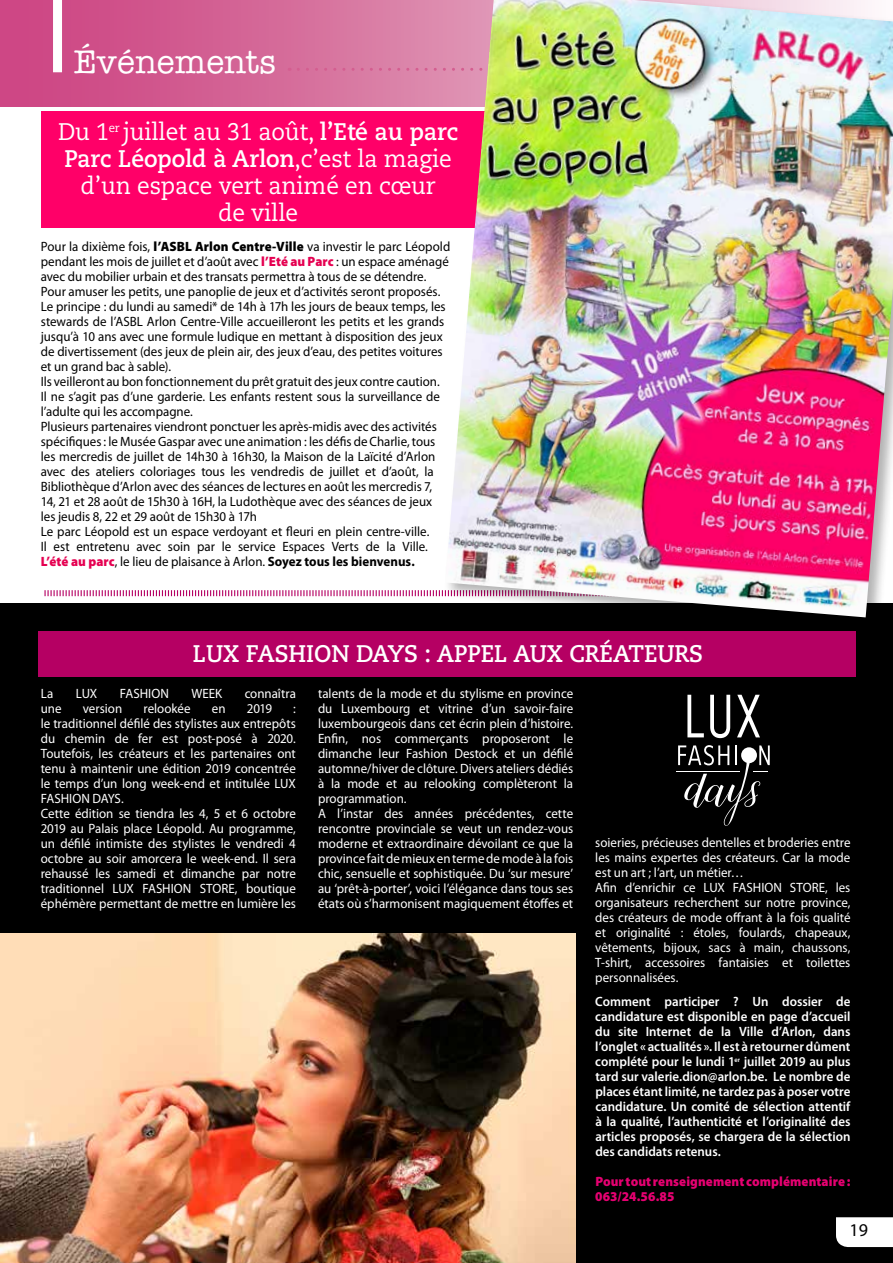
<style>
.page{position:relative;width:893px;height:1263px;background:#fff}
.page>*{position:absolute;margin:0;border:0;box-sizing:border-box;transform-origin:0 0}
.t1{font:500 33px "American Typewriter";color:#fff}
.t2{font:24px/27px "Caecilia LT Std";letter-spacing:-.005em;color:#fff;text-align:center;scale:.95 1}
.t3{font:700 24px "Caecilia LT Std";letter-spacing:-.005em;color:#fff;scale:.95 1}
.t4{font:18px "Myriad Pro";color:#000}
.t5{font:13.5px/15px "Myriad Pro";color:#fff;scale:.96 1}
.t6{font:13.5px/15px "Myriad Pro";color:#000;scale:.96 1}
.t7{font:600 13.5px/15px "Myriad Pro";color:#fff;text-align:justify;scale:.96 1}
.t8{font:900 13.5px/15px "Myriad Pro";letter-spacing:.005em;color:#e60071;scale:.96 1}
.s1{font-weight:700}
.s2{font-weight:900}
.s3{font-weight:900;color:#e50051}
</style>
<div class="page">
<div style="left:0;top:604px;width:893px;height:659px;background:#000"></div>
<div style="left:836px;top:1217px;width:57px;height:30px;background:#fff"></div>
<svg style="left:44px;top:590px;width:399px;height:7px"></svg>
<div style="left:39px;top:631px;width:817px;height:46px;background:#b50063"></div>
<div style="left:41px;top:111px;width:532px;height:117px;background:#ff0068"></div>
<svg style="left:0;top:0;width:443px;height:106px;background:#d36395"></svg>
<svg style="left:289px;top:68px;width:154px;height:3px"></svg>
<div style="left:53px;top:0;width:9px;height:72px;background:#fff"></div>
<div style="left:443px;top:0;width:450px;height:634px;background:#000;opacity:.3"></div>
<img style="left:445px;top:0;width:448px;height:617px">
<img style="left:0;top:934px;width:576px;height:329px">
<svg style="left:687px;top:695px;width:17px;height:42px"></svg>
<svg style="left:710px;top:695px;width:20px;height:43px"></svg>
<svg style="left:737px;top:695px;width:23px;height:42px"></svg>
<hr style="left:676px;top:771px;width:64px;height:1px;background:#fff">
<svg style="left:678px;top:745px;width:92px;height:81px"></svg>
<h1 class="t1" style="left:74px;top:43px;width:204px">Événements</h1>
<h2 class="t2" style="left:58px;top:118px;width:423px">Du 1<sup>er</sup> juillet au 31 août, <span class="s1">l’Eté au parc<br>Parc Léopold à Arlon</span>,c’est la magie d’un espace vert animé en cœur<br>de ville</h2>
<p class="t6" style="left:41px;top:238px;width:428px">Pour la dixième fois, <span class="s2">l’ASBL Arlon Centre-Ville</span> va investir le parc Léopold pendant les mois de juillet et d’août avec <span class="s3">l’Eté au Parc</span> : un espace aménagé avec du mobilier urbain et des transats permettra à tous de se détendre.<br>Pour amuser les petits, une panoplie de jeux et d’activités seront proposés.<br>Le principe : du lundi au samedi* de 14h à 17h les jours de beaux temps, les stewards de l’ASBL Arlon Centre-Ville accueilleront les petits et les grands jusqu’à 10 ans avec une formule ludique en mettant à disposition des jeux de divertissement (des jeux de plein air, des jeux d’eau, des petites voitures et un grand bac à sable).<br>Ils veilleront au bon fonctionnement du prêt gratuit des jeux contre caution.<br>Il ne s’agit pas d’une garderie. Les enfants restent sous la surveillance de l’adulte qui les accompagne.<br>Plusieurs partenaires viendront ponctuer les après-midis avec des activités spécifiques : le Musée Gaspar avec une animation : les défis de Charlie, tous les mercredis de juillet de 14h30 à 16h30, la Maison de la Laïcité d’Arlon avec des ateliers coloriages tous les vendredis de juillet et d’août, la Bibliothèque d’Arlon avec des séances de lectures en août les mercredis 7, 14, 21 et 28 août de 15h30 à 16H, la Ludothèque avec des séances de jeux les jeudis 8, 22 et 29 août de 15h30 à 17h<br>Le parc Léopold est un espace verdoyant et fleuri en plein centre-ville.<br>Il est entretenu avec soin par le service Espaces Verts de la Ville.<br><span class="s3">L’été au parc</span>, le lieu de plaisance à Arlon. <span class="s1">Soyez tous les bienvenus.</span></p>
<h2 class="t3" style="left:193px;top:640px;width:539px">LUX FASHION DAYS : APPEL AUX CRÉATEURS</h2>
<p class="t5" style="left:41px;top:686px;width:15px">La</p>
<p class="t5" style="left:76px;top:686px;width:24px">LUX</p>
<p class="t5" style="left:120px;top:686px;width:53px">FASHION</p>
<p class="t5" style="left:192px;top:686px;width:33px">WEEK</p>
<p class="t5" style="left:245px;top:686px;width:55px">connaîtra</p>
<p class="t5" style="left:41px;top:701px;width:23px">une</p>
<p class="t5" style="left:83px;top:701px;width:42px">version</p>
<p class="t5" style="left:143px;top:701px;width:51px">relookée</p>
<p class="t5" style="left:212px;top:701px;width:16px">en</p>
<p class="t5" style="left:247px;top:701px;width:28px">2019</p>
<p class="t5" style="left:41px;top:701px;width:267px;text-indent:252px">: le traditionnel défilé des stylistes aux entrepôts du chemin de fer est post-posé à 2020.<br>Toutefois, les créateurs et les partenaires ont tenu à maintenir une édition 2019 concentrée le temps d’un long week-end et intitulée LUX FASHION DAYS.<br>Cette édition se tiendra les 4, 5 et 6 octobre 2019 au Palais place Léopold. Au programme, un défilé intimiste des stylistes le vendredi 4 octobre au soir amorcera le week-end. Il sera rehaussé les samedi et dimanche par notre traditionnel LUX FASHION STORE, boutique éphémère permettant de mettre en lumière les</p>
<p class="t5" style="left:318px;top:686px;width:267px">talents de la mode et du stylisme en province du Luxembourg et vitrine d’un savoir-faire luxembourgeois dans cet écrin plein d’histoire.<br>Enfin, nos commerçants proposeront le dimanche leur Fashion Destock et un défilé automne/hiver de clôture. Divers ateliers dédiés à la mode et au relooking complèteront la programmation.<br>A l’instar des années précédentes, cette rencontre provinciale se veut un rendez-vous moderne et extraordinaire dévoilant ce que la province fait de mieux en terme de mode à la fois chic, sensuelle et sophistiquée. Du ‘sur mesure’ au ‘prêt-à-porter’, voici l’élégance dans tous ses états où s’harmonisent magiquement étoffes et</p>
<p class="t5" style="left:595px;top:835px;width:267px">soieries, précieuses dentelles et broderies entre les mains expertes des créateurs. Car la mode est un art ; l’art, un métier…<br>Afin d’enrichir ce LUX FASHION STORE, les organisateurs recherchent sur notre province, des créateurs de mode offrant à la fois qualité et originalité : étoles, foulards, chapeaux, vêtements, bijoux, sacs à main, chaussons, T-shirt, accessoires fantaisies et toilettes personnalisées.</p>
<p class="t7" style="left:595px;top:994px;width:267px">Comment participer ? Un dossier de candidature est disponible en page d’accueil du site Internet de la Ville d’Arlon, dans l’onglet « actualités ». Il est à retourner dûment complété pour le lundi 1<sup>er</sup> juillet 2019 au plus tard sur valerie.dion@arlon.be. Le nombre de places étant limité, ne tardez pas à poser votre candidature. Un comité de sélection attentif à la qualité, l’authenticité et l’originalité des articles proposés, se chargera de la sélection des candidats retenus.</p>
<p class="t8" style="left:595px;top:1173px;width:267px">Pour tout renseignement complémentaire :<br>063/24.56.85</p>
<h3 class="t4" style="left:849px;top:1219px;width:20px">19</h3>
</div>
